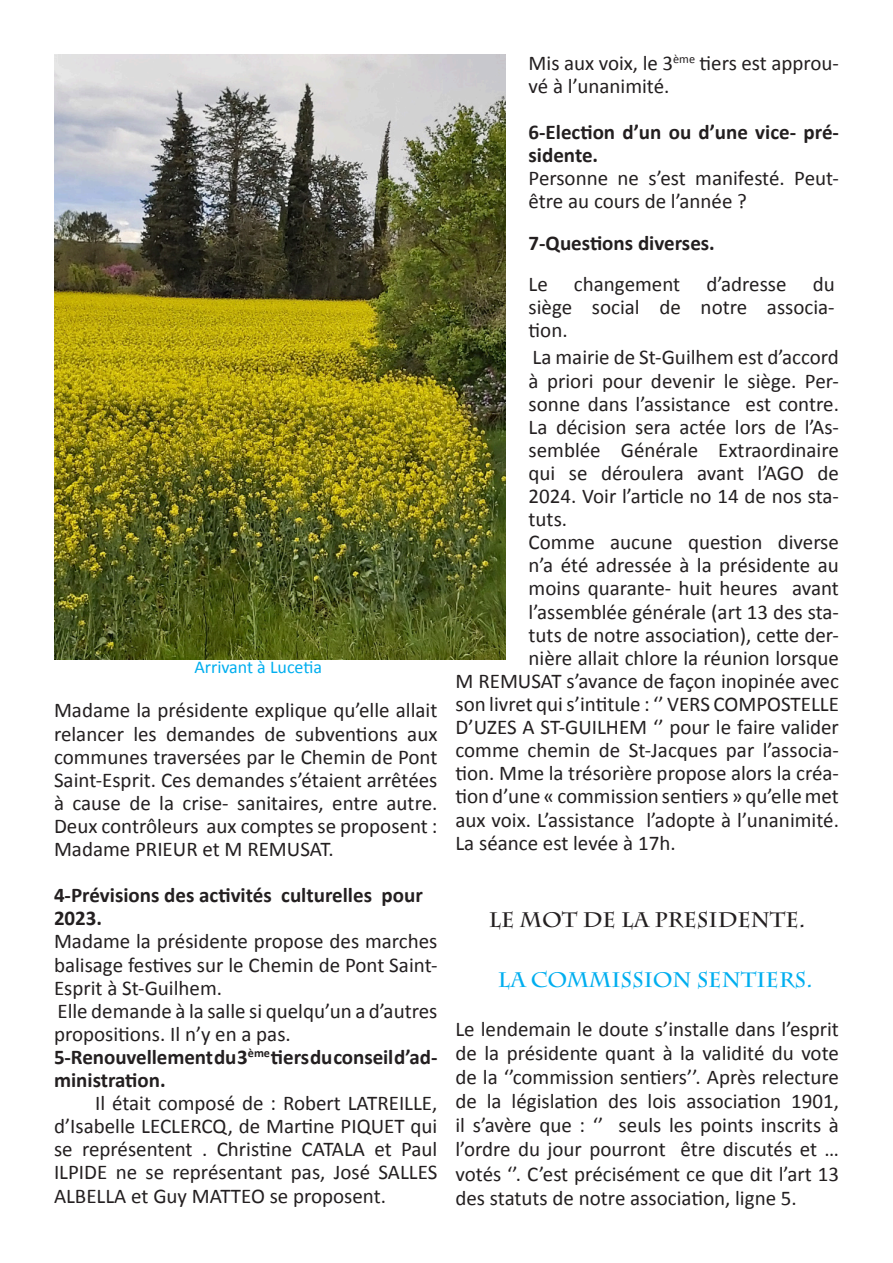
<style>
.page{position:relative;width:893px;height:1263px;background:#fff}
.page>*{position:absolute;margin:0;border:0;box-sizing:border-box;transform-origin:0 0}
.List_Paragraph{font:21px/23.1px "Calibri";color:#231f20;text-align:justify}
.t1{font:700 21px/23.1px "Calibri";color:#231f20}
.t2{font:700 21px "Charlemagne Std";color:#00aeef}
.t3{font:700 21px "Charlemagne Std";color:#231f20}
.t4{font:18px "Calibri";color:#00aeef}
</style>
<div class="page">
<img style="left:54px;top:54px;width:451px;height:605px">
<p class="t4" style="left:194px;top:655px;width:129px">Arrivant à Lucetia</p>
<p class="List_Paragraph" style="left:54px;top:699px;width:385px">Madame la présidente explique qu’elle allait relancer les demandes de subventions aux communes traversées par le Chemin de Pont Saint-Esprit. Ces demandes s’étaient arrêtées à cause de la crise- sanitaires, entre autre.<br>Deux contrôleurs aux comptes se proposent :<br>Madame PRIEUR et M REMUSAT.</p>
<p class="t1" style="left:54px;top:884px;width:370px">4-Prévisions des activités culturelles pour</p>
<p class="t1" style="left:54px;top:907px;width:50px">2023.</p>
<p class="List_Paragraph" style="left:54px;top:930px;width:385px">Madame la présidente propose des marches balisage festives sur le Chemin de Pont Saint-Esprit à St-Guilhem.</p>
<p class="List_Paragraph" style="left:54px;top:999px;width:385px">Elle demande à la salle si quelqu’un a d’autres propositions. Il n’y en a pas.</p>
<p class="t1" style="left:54px;top:1045px;width:385px">5-Renouvellement du 3<sup>ème</sup> tiers du conseil d’ad&shy;ministration.</p>
<p class="List_Paragraph" style="left:54px;top:1092px;width:385px;text-indent:41px">Il était composé de : Robert LATREILLE, d’Isabelle LECLERCQ, de Martine PIQUET qui se représentent . Christine CATALA et Paul ILPIDE ne se représentant pas, José SALLES ALBELLA et Guy MATTEO se proposent.</p>
<p class="List_Paragraph" style="left:529px;top:51px;width:312px">Mis aux voix, le 3<sup>ème</sup> tiers est approu&shy;vé à l’unanimité.</p>
<p class="t1" style="left:529px;top:121px;width:312px">6-Election d’un ou d’une vice- pré&shy;sidente.</p>
<p class="List_Paragraph" style="left:529px;top:167px;width:312px">Personne ne s’est manifesté. Peut&shy;être au cours de l’année ?</p>
<p class="t1" style="left:529px;top:231px;width:188px">7-Questions diverses.</p>
<p class="List_Paragraph" style="left:529px;top:272px;width:308px">Le changement d’adresse du siège social de notre associa&shy;tion.</p>
<p class="List_Paragraph" style="left:529px;top:346px;width:312px">La mairie de St-Guilhem est d’accord à priori pour devenir le siège. Per&shy;sonne dans l’assistance est contre.<br>La décision sera actée lors de l’As&shy;semblée Générale Extraordinaire qui se déroulera avant l’AGO de 2024. Voir l’article no 14 de nos sta&shy;tuts.</p>
<p class="List_Paragraph" style="left:529px;top:531px;width:312px">Comme aucune question diverse</p>
<p class="List_Paragraph" style="left:529px;top:554px;width:312px">n’a été adressée à la présidente au</p>
<p class="List_Paragraph" style="left:529px;top:577px;width:312px">moins quarante- huit heures avant</p>
<p class="List_Paragraph" style="left:529px;top:600px;width:312px">l’assemblée générale (art 13 des sta-</p>
<p class="List_Paragraph" style="left:529px;top:623px;width:312px">tuts de notre association), cette der-</p>
<p class="List_Paragraph" style="left:529px;top:646px;width:312px">nière allait chlore la réunion lorsque</p>
<p class="List_Paragraph" style="left:455px;top:669px;width:385px">M REMUSAT s’avance de façon inopinée avec</p>
<p class="List_Paragraph" style="left:455px;top:692px;width:385px">son livret qui s’intitule : ‘’ VERS COMPOSTELLE</p>
<p class="List_Paragraph" style="left:455px;top:716px;width:385px">D’UZES A ST-GUILHEM ‘’ pour le faire valider</p>
<p class="List_Paragraph" style="left:455px;top:739px;width:385px">comme chemin de St-Jacques par l’associa-</p>
<p class="List_Paragraph" style="left:455px;top:762px;width:385px">tion. Mme la trésorière propose alors la créa-</p>
<p class="List_Paragraph" style="left:455px;top:785px;width:385px">tion d’une « commission sentiers » qu’elle met</p>
<p class="List_Paragraph" style="left:455px;top:808px;width:385px">aux voix. L’assistance l’adopte à l’unanimité.</p>
<p class="List_Paragraph" style="left:455px;top:831px;width:222px">La séance est levée à 17h.</p>
<p class="t3" style="left:489px;top:907px;width:318px">LE MOT DE LA PRESIDENTE.</p>
<p class="t2" style="left:498px;top:968px;width:317px">LA COMMISSION SENTIERS.</p>
<p class="List_Paragraph" style="left:455px;top:1017px;width:385px;line-height:24.2px">Le lendemain le doute s’installe dans l’esprit de la présidente quant à la validité du vote de la ‘’commission sentiers’’. Après relecture de la législation des lois association 1901, il s’avère que : ‘’ seuls les points inscrits à l’ordre du jour pourront être discutés et … votés ‘’. C’est précisément ce que dit l’art 13 des statuts de notre association, ligne 5.</p>
</div>
